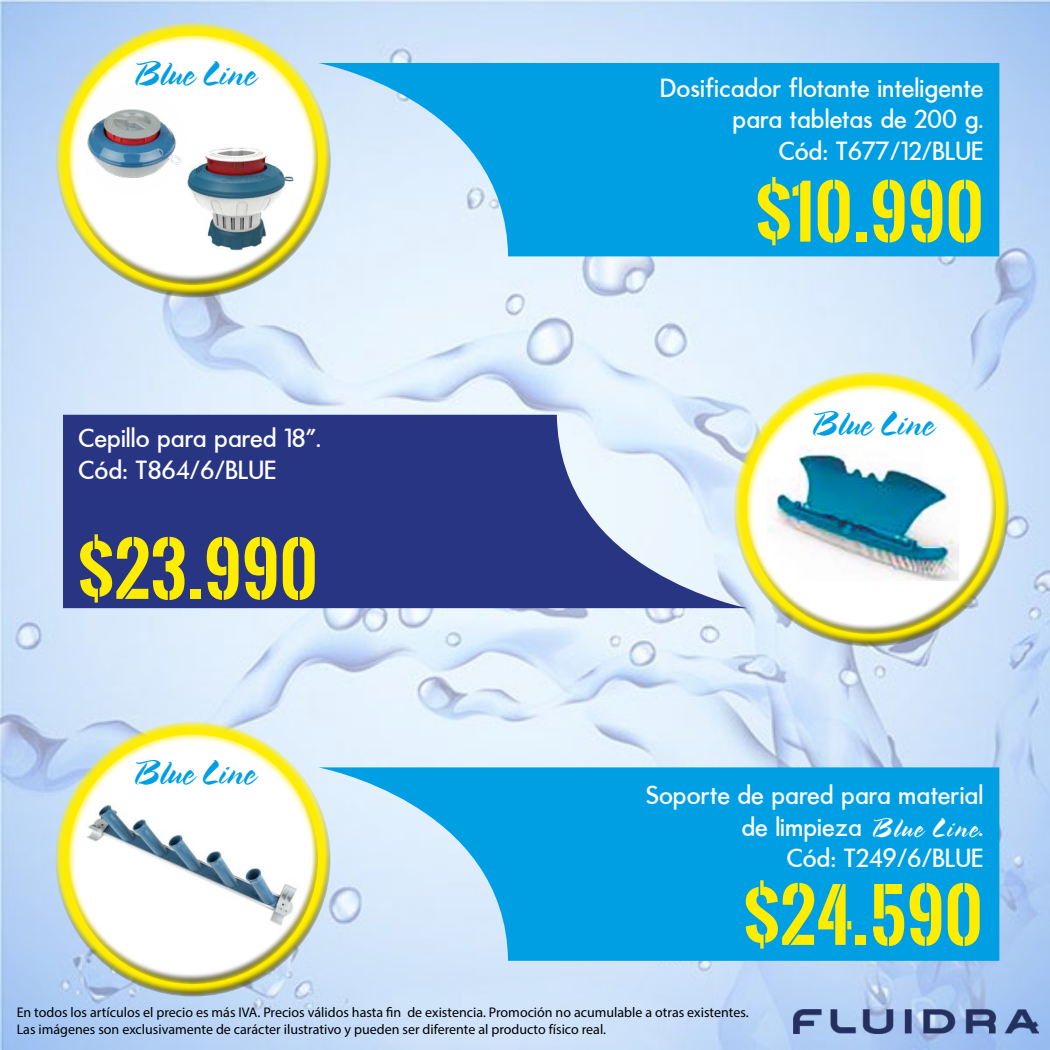
<style>
.page{position:relative;width:1050px;height:1050px;background:#fff}
.page>*{position:absolute;margin:0;border:0;box-sizing:border-box;transform-origin:0 0}
.t1{font:700 70px "Oswald Stencil";color:#ffed00}
.t2{font:35.88px "HL Brush 2 BK";color:#009fe3}
.t3{font:500 28px/31.5px "Futura";letter-spacing:.05em;color:#fff;text-align:right}
.t4{font:14px/16.8px "Myriad Pro";color:#000}
.s1{font-family:"HL Brush 2 BK";font-weight:400}
</style>
<div class="page">
<img style="left:0;top:0;width:1050px;height:1050px">
<svg style="left:348px;top:63px;width:651px;height:193px;background:#2baee7"></svg>
<svg style="left:347px;top:767px;width:652px;height:194px;background:#25abe7"></svg>
<svg style="left:63px;top:415px;width:656px;height:193px;background:#485597"></svg>
<img style="left:794px;top:1009px;width:244px;height:25px">
<div style="left:719px;top:360px;width:306px;height:288px;background:#000;opacity:.75"></div>
<div style="left:41px;top:709px;width:306px;height:289px;background:#000;opacity:.75"></div>
<div style="left:41px;top:10px;width:307px;height:289px;background:#000;opacity:.75"></div>
<div style="left:732px;top:372px;width:280px;height:264px;background:#000;opacity:.75"></div>
<div style="left:54px;top:722px;width:280px;height:263px;background:#000;opacity:.75"></div>
<div style="left:54px;top:23px;width:280px;height:263px;background:#000;opacity:.75"></div>
<img style="left:767px;top:447px;width:192px;height:134px">
<img style="left:177px;top:136px;width:118px;height:116px">
<img style="left:74px;top:84px;width:112px;height:112px;border-radius:56px">
<h2 class="t2" style="left:132px;top:52px;width:125px">Blue Line</h2>
<h3 class="t3" style="left:79px;top:423px;width:243px;text-align:left">Cepillo para pared 18”.<br>Cód: T864/6/BLUE</h3>
<h1 class="t1" style="left:77px;top:518px;width:242px">$23.990</h1>
<h2 class="t2" style="left:131px;top:751px;width:125px">Blue Line</h2>
<h3 class="t3" style="left:661px;top:72px;width:323px">Dosificador flotante inteligente para tabletas de 200 g.<br>Cód: T677/12/BLUE</h3>
<h1 class="t1" style="left:755px;top:161px;width:231px">$10.990</h1>
<h2 class="t2" style="left:810px;top:401px;width:125px">Blue Line</h2>
<h3 class="t3" style="left:646px;top:780px;width:338px">Soporte de pared para material de limpieza <span class="s1">Blue Line</span>.<br>Cód: T249/6/BLUE</h3>
<h1 class="t1" style="left:743px;top:864px;width:242px">$24.590</h1>
<p class="t4" style="left:17px;top:1004px;width:734px">En todos los artículos el precio es más IVA. Precios válidos hasta fin de existencia. Promoción no acumulable a otras existentes.<br>Las imágenes son exclusivamente de carácter ilustrativo y pueden ser diferente al producto físico real.</p>
</div>
